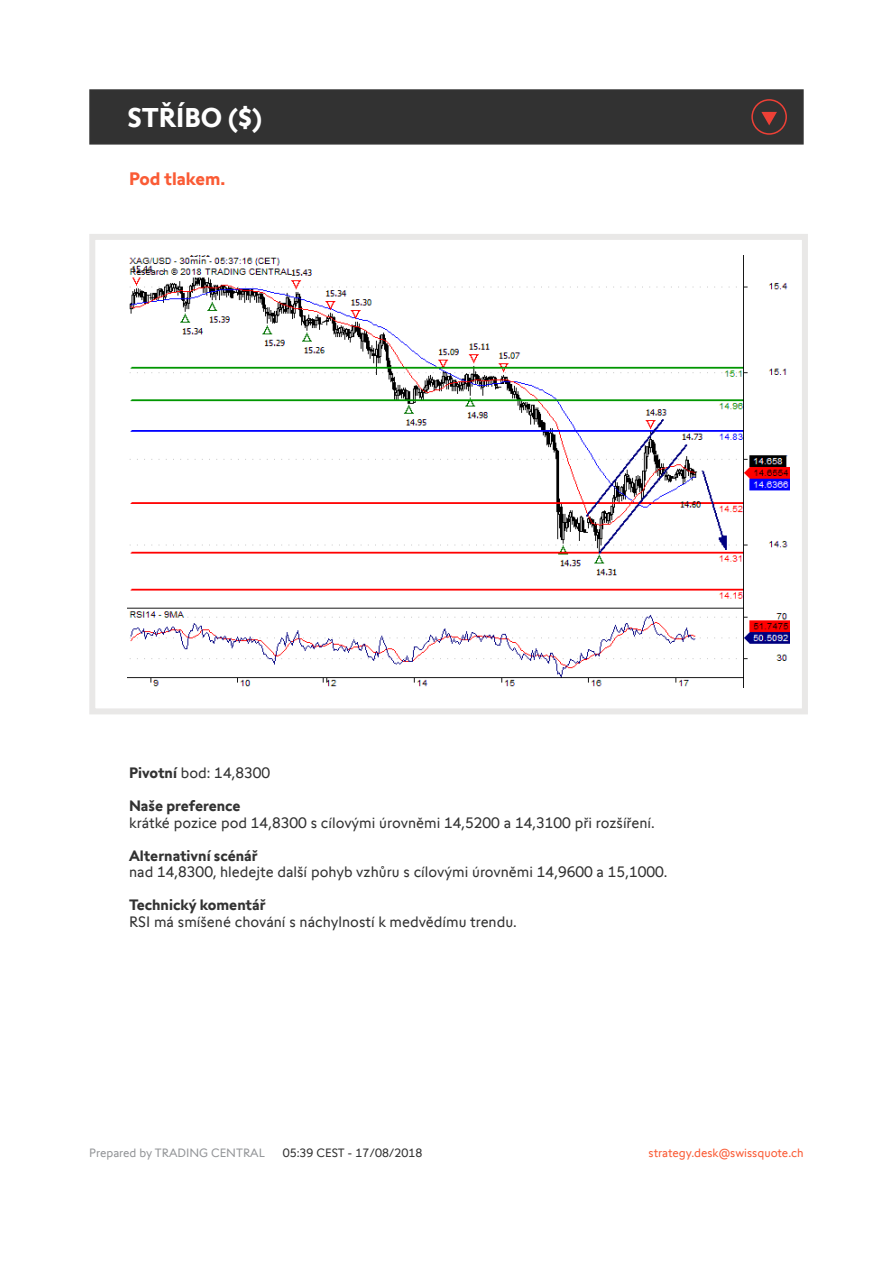
<style>
.page{position:relative;width:893px;height:1263px;background:#fff}
.page>*{position:absolute;margin:0;border:0;box-sizing:border-box;transform-origin:0 0}
.t1{font:700 27px "Swissquote CT";color:#fff}
.t2{font:700 18px "Swissquote CT";color:#fa5b35}
.t3{font:15px "Swissquote CT";color:#323232}
.t4{font:700 15px "Swissquote CT";color:#323232}
.t5{font:12px "Swissquote CT";color:#fa5b35}
.t6{font:12px "Swissquote CT";color:#939598}
.t7{font:12px "Swissquote CT";color:#323232}
.s1{font-weight:700}
</style>
<div class="page">
<div style="left:89px;top:234px;width:719px;height:480px;border:6px solid #e9e8e7"></div>
<div style="left:89px;top:89px;width:715px;height:56px;background:#323232;border:2px solid #323232"></div>
<img style="left:128px;top:255px;width:661px;height:432px">
<svg style="left:751px;top:99px;width:36px;height:36px"></svg>
<h1 class="t1" style="left:128px;top:101px;width:136px">STŘÍBO ($)</h1>
<p class="t2" style="left:129px;top:168px;width:98px">Pod tlakem.</p>
<p class="t3" style="left:129px;top:764px;width:143px"><span class="s1">Pivotní</span> bod: 14,8300</p>
<p class="t4" style="left:129px;top:797px;width:113px">Naše preference</p>
<p class="t3" style="left:129px;top:814px;width:527px">krátké pozice pod 14,8300 s cílovými úrovněmi 14,5200 a 14,3100 při rozšíření.</p>
<p class="t4" style="left:129px;top:846px;width:130px">Alternativní scénář</p>
<p class="t3" style="left:129px;top:863px;width:540px">nad 14,8300, hledejte další pohyb vzhůru s cílovými úrovněmi 14,9600 a 15,1000.</p>
<p class="t4" style="left:129px;top:896px;width:138px">Technický komentář</p>
<p class="t3" style="left:129px;top:913px;width:389px">RSI má smíšené chování s náchylností k medvědímu trendu.</p>
<p class="t6" style="left:89px;top:1145px;width:177px">Prepared by TRADING CENTRAL</p>
<p class="t7" style="left:283px;top:1145px;width:141px">05:39 CEST - 17/08/2018</p>
<p class="t5" style="left:649px;top:1145px;width:157px">strategy.desk@swissquote.ch</p>
</div>
